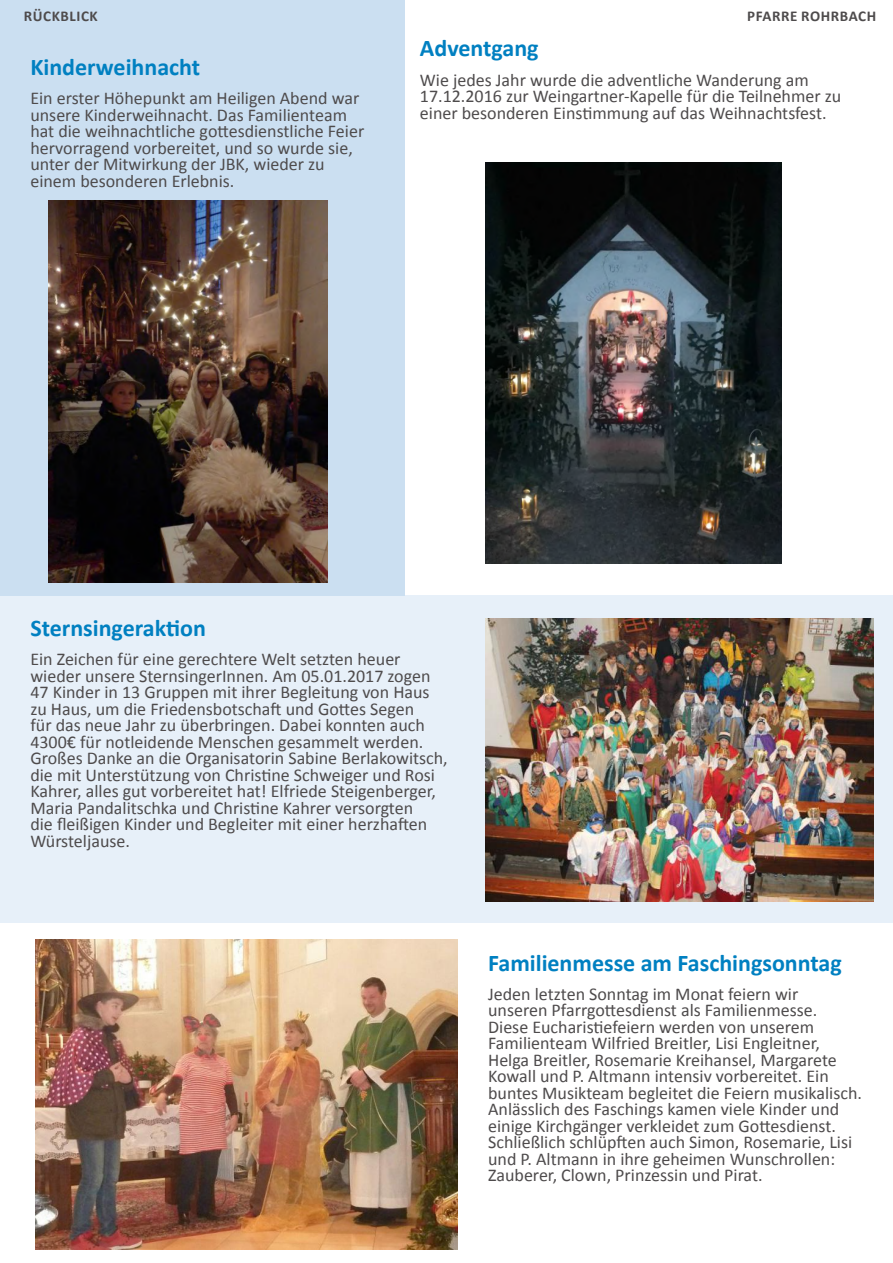
<style>
.page{position:relative;width:893px;height:1263px;background:#fff}
.page>*{position:absolute;margin:0;border:0;box-sizing:border-box;transform-origin:0 0}
.t1{font:700 24px "Calibri";color:#0080c1}
.t2{font:18px/16.5px "Calibri";color:#4e4b4c}
.t3{font:700 15px "Calibri";letter-spacing:.04em;color:#4e4b4c}
</style>
<div class="page">
<div style="left:0;top:595px;width:893px;height:328px;background:#e7f0f9"></div>
<div style="left:0;top:0;width:405px;height:595px;background:#cbdff1"></div>
<img style="left:48px;top:201px;width:279px;height:382px">
<img style="left:486px;top:163px;width:296px;height:401px">
<img style="left:486px;top:618px;width:387px;height:283px">
<img style="left:35px;top:940px;width:422px;height:309px">
<p class="t3" style="left:24px;top:6px;width:75px">RÜCKBLICK</p>
<h1 class="t1" style="left:30px;top:51px;width:171px">Kinderweihnacht</h1>
<p class="t2" style="left:30px;top:90px;width:335px">Ein erster Höhepunkt am Heiligen Abend war unsere Kinderweihnacht. Das Familienteam hat die weihnachtliche gottesdienstliche Feier hervorragend vorbereitet, und so wurde sie, unter der Mitwirkung der JBK, wieder zu einem besonderen Erlebnis.</p>
<p class="t3" style="left:747px;top:7px;width:130px">PFARRE ROHRBACH</p>
<h1 class="t1" style="left:420px;top:33px;width:120px">Adventgang</h1>
<p class="t2" style="left:420px;top:71px;width:423px">Wie jedes Jahr wurde die adventliche Wanderung am<br>17.12.2016 zur Weingartner-Kapelle für die Teilnehmer zu einer besonderen Einstimmung auf das Weihnachtsfest.</p>
<h1 class="t1" style="left:30px;top:613px;width:177px">Sternsingeraktion</h1>
<p class="t2" style="left:30px;top:651px;width:419px">Ein Zeichen für eine gerechtere Welt setzten heuer wieder unsere SternsingerInnen. Am 05.01.2017 zogen 47 Kinder in 13 Gruppen mit ihrer Begleitung von Haus zu Haus, um die Friedensbotschaft und Gottes Segen<br>für das neue Jahr zu überbringen. Dabei konnten auch 4300€ für notleidende Menschen gesammelt werden.<br>Großes Danke an die Organisatorin Sabine Berlakowitsch, die mit Unterstützung von Christine Schweiger und Rosi Kahrer, alles gut vorbereitet hat! Elfriede Steigenberger, Maria Pandalitschka und Christine Kahrer versorgten<br>die fleißigen Kinder und Begleiter mit einer herzhaften Würsteljause.</p>
<h1 class="t1" style="left:488px;top:947px;width:355px">Familienmesse am Faschingsonntag</h1>
<p class="t2" style="left:488px;top:985px;width:375px">Jeden letzten Sonntag im Monat feiern wir unseren Pfarrgottesdienst als Familienmesse.<br>Diese Eucharistiefeiern werden von unserem Familienteam Wilfried Breitler, Lisi Engleitner, Helga Breitler, Rosemarie Kreihansel, Margarete Kowall und P. Altmann intensiv vorbereitet. Ein buntes Musikteam begleitet die Feiern musikalisch.<br>Anlässlich des Faschings kamen viele Kinder und einige Kirchgänger verkleidet zum Gottesdienst.<br>Schließlich schlüpften auch Simon, Rosemarie, Lisi und P. Altmann in ihre geheimen Wunschrollen:<br>Zauberer, Clown, Prinzessin und Pirat.</p>
</div>
